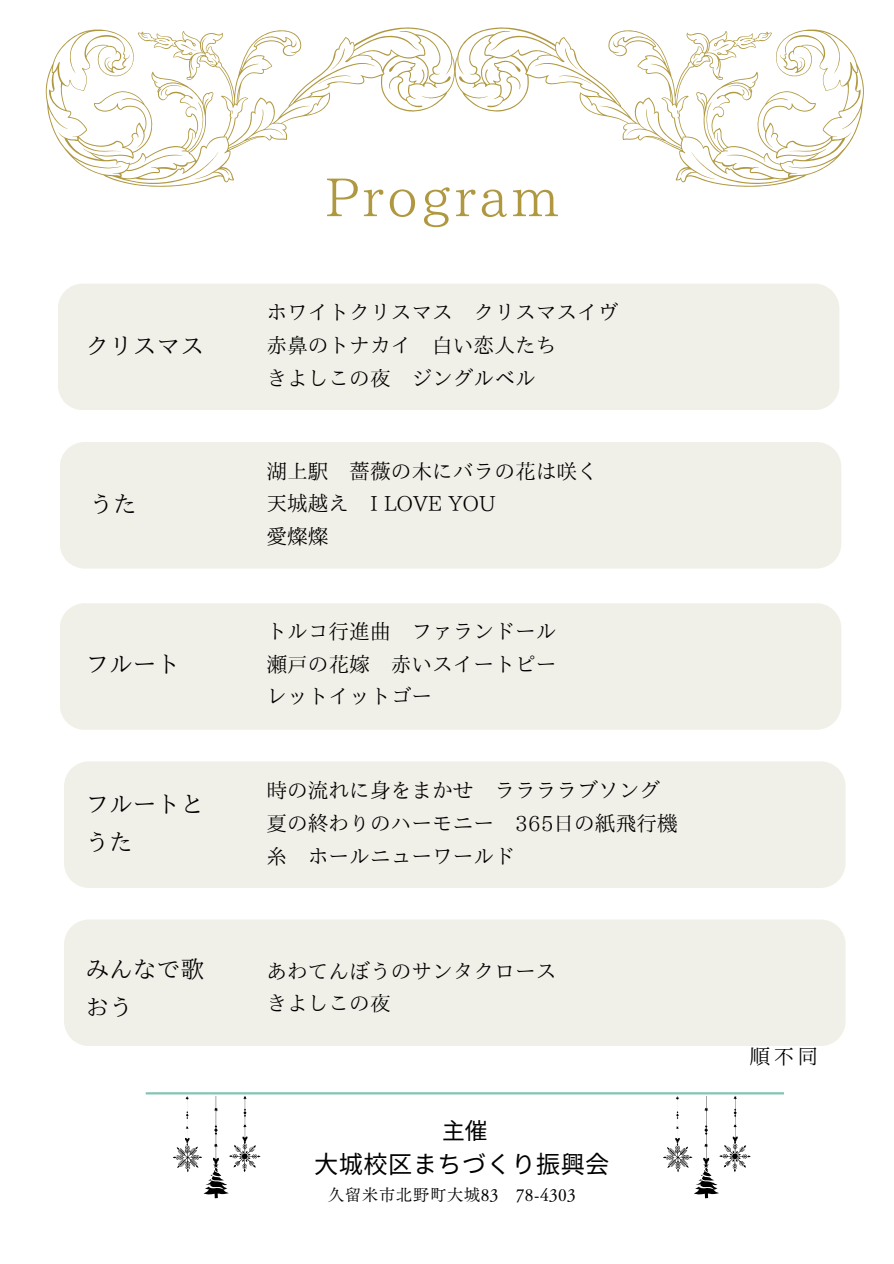
<style>
.page{position:relative;width:894px;height:1264px;background:#fff}
.page>*{position:absolute;margin:0;border:0;box-sizing:border-box;transform-origin:0 0}
.t1{font:53.25px "IP Aex Mincho";letter-spacing:.065em;color:#af9840}
.t2{font:24.15px "Noto Sans CJ Ksc";letter-spacing:.015em;color:#000}
.t3{font:23.7px/37.8px "IP Aex Mincho";color:#000}
.t4{font:22.8px "Noto Sans CJ Ksc";color:#000}
.t5{font:20.85px "IP Aex Mincho";color:#000}
.t6{font:20.7px/32.7px "IP Aex Mincho";color:#000}
.t7{font:16.65px "Canva Tsuku A Old Min Pr 6 N R";letter-spacing:.015em;color:#000}
</style>
<div class="page">
<div style="left:58px;top:284px;width:781px;height:126px;background:#f1f0e8"></div>
<div style="left:60px;top:603px;width:781px;height:126px;background:#f1f0e8"></div>
<div style="left:60px;top:442px;width:781px;height:126px;background:#f1f0e8"></div>
<svg style="left:45px;top:27px;width:409px;height:160px"></svg>
<svg style="left:454px;top:27px;width:409px;height:160px"></svg>
<div style="left:64px;top:761px;width:781px;height:127px;background:#f1f0e8"></div>
<div style="left:64px;top:919px;width:781px;height:127px;background:#f1f0e8"></div>
<hr style="left:146px;top:1092px;width:637px;height:2px;background:#83c4b2">
<svg style="left:663px;top:1095px;width:87px;height:103px"></svg>
<svg style="left:173px;top:1096px;width:87px;height:102px"></svg>
<h2 class="t3" style="left:85px;top:327px;width:120px">クリスマス</h2>
<h3 class="t3" style="left:89px;top:485px;width:49px">うた</h3>
<h2 class="t3" style="left:85px;top:645px;width:96px">フルート</h2>
<h2 class="t3" style="left:85px;top:785px;width:120px">フルートとうた</h2>
<h1 class="t1" style="left:324px;top:170px;width:236px">Program</h1>
<h4 class="t6" style="left:266px;top:296px;width:354px">ホワイトクリスマス クリスマスイヴ赤鼻のトナカイ 白い恋人たち<br>きよしこの夜 ジングルベル</h4>
<h2 class="t6" style="left:266px;top:454px;width:333px">湖上駅 薔薇の木にバラの花は咲く天城越え I LOVE YOU<br>愛燦燦</h2>
<h4 class="t6" style="left:266px;top:614px;width:291px;text-align:justify">トルコ行進曲 ファランドール瀬戸の花嫁 赤いスイートピーレットイットゴー</h4>
<h4 class="t6" style="left:266px;top:774px;width:413px">時の流れに身をまかせ ララララブソング夏の終わりのハーモニー 365日の紙飛行機糸 ホールニューワールド</h4>
<h2 class="t3" style="left:85px;top:949px;width:120px">みんなで歌おう</h2>
<h4 class="t6" style="left:266px;top:954px;width:291px">あわてんぼうのサンタクロースきよしこの夜</h4>
<h4 class="t4" style="left:442px;top:1112px;width:46px">主催</h4>
<p class="t2" style="left:314px;top:1145px;width:295px">大城校区まちづくり振興会</p>
<p class="t7" style="left:328px;top:1186px;width:249px">久留米市北野町大城83 78-4303</p>
<p class="t5" style="left:749px;top:1045px;width:70px">順不同</p>
</div>
